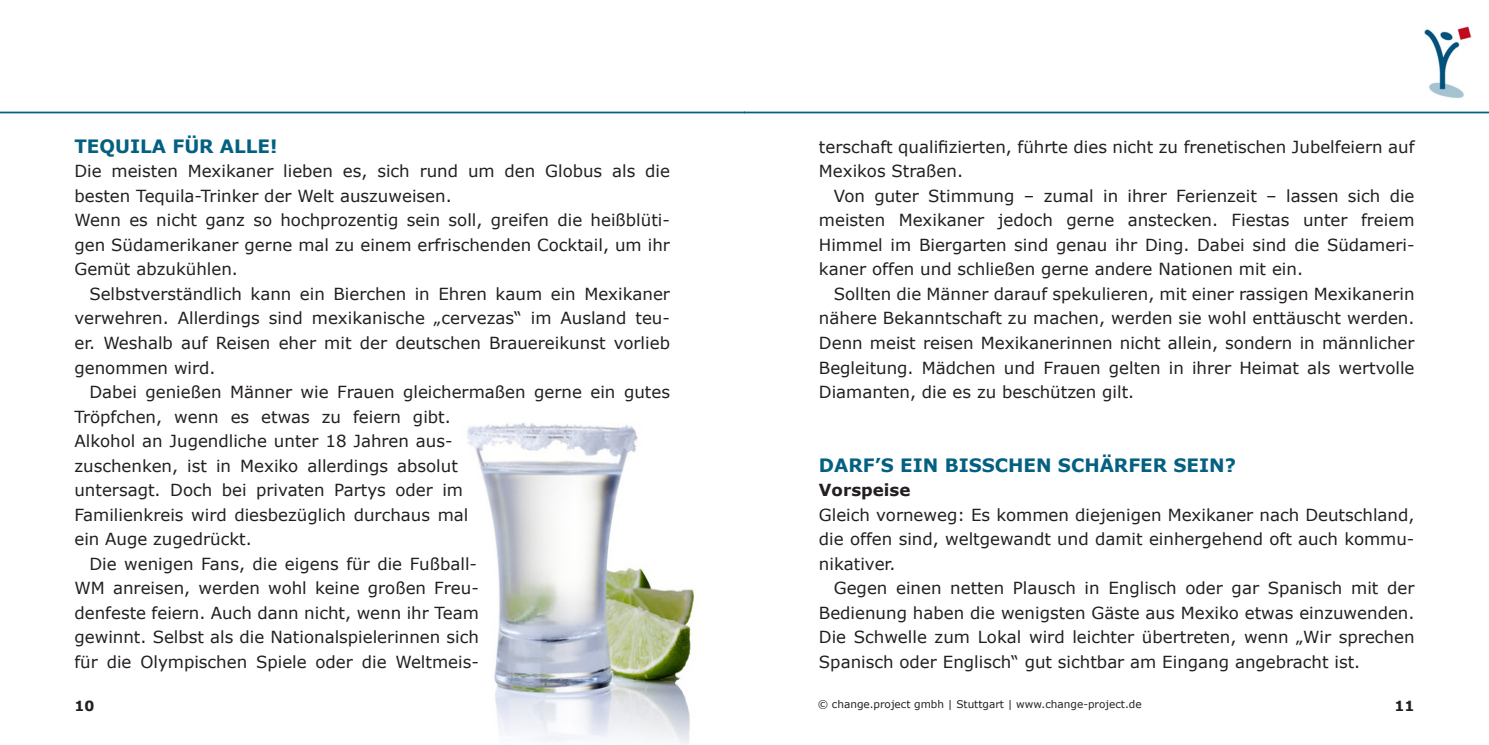
<style>
.page{position:relative;width:1489px;height:745px;background:#fff}
.page>*{position:absolute;margin:0;border:0;box-sizing:border-box;transform-origin:0 0}
.t1{font:700 18.38px "Verdana";color:#046081}
.t2{font:16.62px/24.5px "Verdana";color:#231f20;text-align:justify}
.t3{font:700 16.62px "Verdana";color:#231f20}
.t4{font:700 14px "Verdana";color:#231f20}
.t5{font:10.5px "Verdana";color:#231f20}
</style>
<div class="page">
<hr style="left:0;top:111px;width:744px;height:2px;background:#046081">
<img style="left:1424px;top:26px;width:47px;height:73px">
<hr style="left:744px;top:111px;width:744px;height:2px;background:#046081">
<img style="left:467px;top:423px;width:228px;height:321px">
<p class="t1" style="left:74px;top:134px;width:205px">TEQUILA FÜR ALLE!</p>
<p class="t2" style="left:74px;top:159px;width:597px">Die meisten Mexikaner lieben es, sich rund um den Globus als die besten Tequila-Trinker der Welt auszuweisen.</p>
<p class="t2" style="left:74px;top:208px;width:597px">Wenn es nicht ganz so hochprozentig sein soll, greifen die heißblüti&shy;gen Südamerikaner gerne mal zu einem erfrischenden Cocktail, um ihr Gemüt abzukühlen.</p>
<p class="t2" style="left:74px;top:282px;width:597px;text-indent:15px">Selbstverständlich kann ein Bierchen in Ehren kaum ein Mexikaner verwehren. Allerdings sind mexikanische „cervezas“ im Ausland teu&shy;er. Weshalb auf Reisen eher mit der deutschen Brauereikunst vorlieb genommen wird.</p>
<p class="t2" style="left:74px;top:380px;width:597px;text-align:left;text-indent:15px">Dabei genießen Männer wie Frauen gleichermaßen gerne ein gutes Tröpfchen, wenn es etwas zu feiern gibt.<br>Alkohol an Jugendliche unter 18 Jahren aus-<br>zuschenken, ist in Mexiko allerdings absolut<br>untersagt. Doch bei privaten Partys oder im<br>Familienkreis wird diesbezüglich durchaus mal<br>ein Auge zugedrückt.</p>
<p class="t2" style="left:74px;top:551px;width:406px;text-indent:15px">Die wenigen Fans, die eigens für die Fußball-WM anreisen, werden wohl keine großen Freu&shy;denfeste feiern. Auch dann nicht, wenn ihr Team gewinnt. Selbst als die Nationalspielerinnen sich für die Olympischen Spiele oder die Weltmeis-</p>
<p class="t2" style="left:819px;top:135px;width:597px">terschaft qualifizierten, führte dies nicht zu frenetischen Jubelfeiern auf<br>Mexikos Straßen.</p>
<p class="t2" style="left:819px;top:184px;width:597px;text-indent:15px">Von guter Stimmung – zumal in ihrer Ferienzeit – lassen sich die meisten Mexikaner jedoch gerne anstecken. Fiestas unter freiem Himmel im Biergarten sind genau ihr Ding. Dabei sind die Südameri&shy;kaner offen und schließen gerne andere Nationen mit ein.</p>
<p class="t2" style="left:819px;top:282px;width:597px;text-indent:15px">Sollten die Männer darauf spekulieren, mit einer rassigen Mexikanerin nähere Bekanntschaft zu machen, werden sie wohl enttäuscht werden.<br>Denn meist reisen Mexikanerinnen nicht allein, sondern in männlicher Begleitung. Mädchen und Frauen gelten in ihrer Heimat als wertvolle Diamanten, die es zu beschützen gilt.</p>
<p class="t1" style="left:819px;top:452px;width:418px">DARF’S EIN BISSCHEN SCHÄRFER SEIN?</p>
<p class="t3" style="left:819px;top:479px;width:93px">Vorspeise</p>
<p class="t2" style="left:819px;top:502px;width:597px">Gleich vorneweg: Es kommen diejenigen Mexikaner nach Deutschland, die offen sind, weltgewandt und damit einhergehend oft auch kommu&shy;nikativer.</p>
<p class="t2" style="left:819px;top:576px;width:597px;text-indent:15px">Gegen einen netten Plausch in Englisch oder gar Spanisch mit der Bedienung haben die wenigsten Gäste aus Mexiko etwas einzuwenden.<br>Die Schwelle zum Lokal wird leichter übertreten, wenn „Wir sprechen Spanisch oder Englisch“ gut sichtbar am Eingang angebracht ist.</p>
<p class="t4" style="left:74px;top:696px;width:21px">10</p>
<p class="t5" style="left:817px;top:697px;width:325px">© change.project gmbh | Stuttgart | www.change-project.de</p>
<p class="t4" style="left:1394px;top:696px;width:21px">11</p>
</div>
